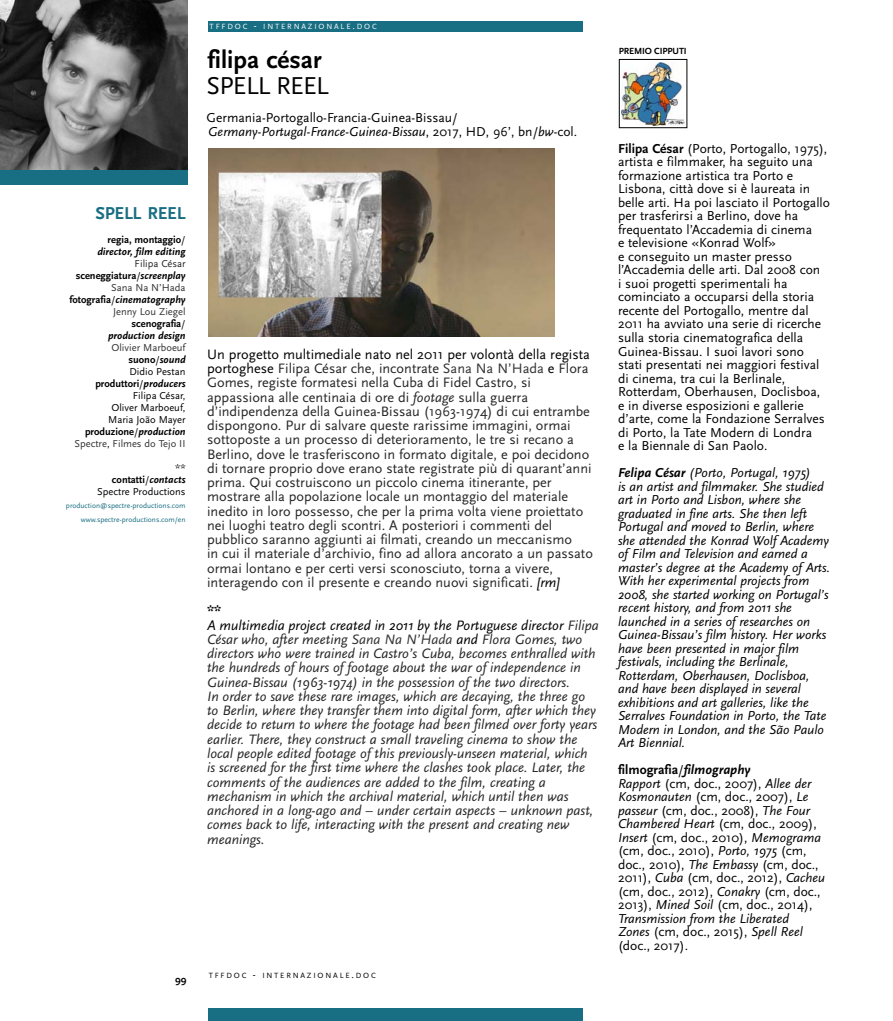
<style>
.page{position:relative;width:893px;height:1021px;background:#fff}
.page>*{position:absolute;margin:0;border:0;box-sizing:border-box;transform-origin:0 0}
.t1{font:700 25.5px "Scala Sans";color:#000}
.t2{font:25.5px "Scala Sans";letter-spacing:-.03em;color:#000}
.t3{font:700 18px "Scala Sans";letter-spacing:-.015em;color:#186e82}
.t4{font:14.25px/14.2px "Scala Sans";color:#262626}
.t5{font:italic 14.25px/14.2px "Scala Sans";color:#262626}
.t6{font:13.5px/13.5px "Scala Sans";color:#000}
.t7{font:italic 13.5px/13.5px "Scala Sans";color:#000}
.t8{font:10.5px/12px "Scala Sans";color:#000;text-align:right}
.t9{font:italic 700 10.5px/12px "Scala Sans";color:#000;text-align:right}
.t10{font:700 10.5px "Scala Sans";color:#000}
.t11{font:700 9.3px "Scala Sans";letter-spacing:-.01em;color:#000}
.t12{font:7.8px "Scala Sans";letter-spacing:.23em;color:#000}
.t13{font:7.8px "Scala Sans";letter-spacing:.23em;color:#fff}
.t14{font:7.5px/13.5px "Scala Sans";color:#186e82;text-align:right}
.s1{font-style:normal}
.s2{font-weight:400;font-style:normal}
.s3{font-weight:400;font-style:normal;color:#262626}
.s4{font-weight:400;font-style:normal;color:#333}
.s5{color:#333}
.s6{font-weight:700}
.s7{font-weight:700;font-style:italic}
.s8{font-size:10.5px}
.s9{color:#000}
.s10{font-style:italic}
.s11{font-style:italic;color:#000}
.s12{font-weight:700;font-style:normal;color:#000}
</style>
<div class="page">
<img style="left:209px;top:148px;width:346px;height:189px">
<img style="left:0;top:0;width:187px;height:171px">
<div style="left:0;top:171px;width:187px;height:14px;background:#186e82"></div>
<div style="left:208px;top:21px;width:375px;height:11px;background:#186e82"></div>
<div style="left:208px;top:1008px;width:375px;height:12px;background:#186e82"></div>
<img style="left:621px;top:63px;width:64px;height:63px">
<div style="left:619px;top:59px;width:68px;height:69px;border:1px solid #000"></div>
<h2 class="t3" style="left:95px;top:205px;width:92px">SPELL REEL</h2>
<p class="t9" style="left:97px;top:234px;width:90px"><span class="s1">regia, montaggio</span><span class="s2">/ </span>director, film editing</p>
<p class="t9" style="left:69px;top:258px;width:118px"><span class="s3">Filipa César </span><span class="s1">sceneggiatura</span><span class="s2">/</span>screenplay<br><span class="s4">Sana Na N’Hada </span><span class="s1">fotografia</span><span class="s2">/</span>cinematography<br><span class="s4">Jenny Lou Ziegel </span><span class="s1">scenografia</span><span class="s2">/<br></span>production design</p>
<p class="t8" style="left:74px;top:342px;width:113px"><span class="s5">Olivier Marboeuf </span><span class="s6">suono</span>/<span class="s7">sound<br></span>Didio Pestan <span class="s6">produttori</span>/<span class="s7">producers<br></span>Filipa César,<br>Oliver Marboeuf,<br>Maria João Mayer <span class="s6">produzione</span>/<span class="s7">production<br></span><span class="s5">Spectre</span>, <span class="s5">Filmes do Tejo II</span></p>
<p class="t8" style="left:97px;top:462px;width:90px">**<br><span class="s6">contatti</span>/<span class="s7">contacts<br></span>Spectre Productions</p>
<p class="t14" style="left:66px;top:500px;width:121px">production@spectre-productions.com www.spectre-productions.com/en</p>
<p class="t10" style="left:175px;top:974px;width:13px">99</p>
<p class="t13" style="left:210px;top:23px;width:169px">TFFDOC <span class="s8">-</span> INTERNAZIONALE<span class="s8">.</span>DOC</p>
<h1 class="t1" style="left:207px;top:49px;width:116px">filipa césar</h1>
<h1 class="t2" style="left:207px;top:75px;width:124px">SPELL REEL</h1>
<p class="t6" style="left:207px;top:112px;width:253px">Germania-Portogallo-Francia-Guinea-Bissau/</p>
<p class="t7" style="left:208px;top:126px;width:371px">Germany-Portugal-France-Guinea-Bissau<span class="s1">, 2017, HD, 96’, bn/</span>bw<span class="s1">-col.</span></p>
<p class="t4" style="left:207px;top:348px;width:387px"><span class="s9">Un progetto multimediale nato nel 2011 per volontà della regista portoghese</span> Filipa César che, incontrate <span class="s5">Sana Na N’Hada</span> <span class="s9">e</span> Flora Gomes, registe formatesi nella Cuba di Fidel Castro, si appassiona alle centinaia di ore di <span class="s10">footage</span> sulla guerra d’indipendenza della Guinea-Bissau (1963-1974) di cui entrambe dispongono. Pur di salvare queste rarissime immagini, ormai sottoposte a un processo di deterioramento, le tre si recano a Berlino, dove le trasferiscono in formato digitale, e poi decidono di tornare proprio dove erano state registrate più di quarant’anni prima. Qui costruiscono un piccolo cinema itinerante, per mostrare alla popolazione locale un montaggio del materiale inedito in loro possesso, che per la prima volta viene proiettato nei luoghi teatro degli scontri. A posteriori i commenti del pubblico saranno aggiunti ai filmati, creando un meccanismo<br>in cui il materiale d’archivio, fino ad allora ancorato a un passato ormai lontano e per certi versi sconosciuto, torna a vivere, interagendo con il presente e creando nuovi significati. <span class="s11">[rm]</span></p>
<p class="t5" style="left:207px;top:605px;width:393px"><span class="s12">**<br></span><span class="s9">A multimedia project created in 2011 by the Portuguese director</span> Filipa César who, after meeting <span class="s5">Sana Na N’Hada</span> <span class="s9">and</span> Flora Gomes, two directors who were trained in Castro’s Cuba, becomes enthralled with the hundreds of hours of footage about the war of independence in Guinea-Bissau (1963-1974) in the possession of the two directors.<br>In order to save these rare images, which are decaying, the three go to Berlin, where they transfer them into digital form, after which they decide to return to where the footage had been filmed over forty years earlier. There, they construct a small traveling cinema to show the local people edited footage of this previously-unseen material, which is screened for the first time where the clashes took place. Later, the comments of the audiences are added to the film, creating a mechanism in which the archival material, which until then was anchored in a long-ago and – under certain aspects – unknown past, comes back to life, interacting with the present and creating new meanings.</p>
<p class="t12" style="left:209px;top:972px;width:169px">TFFDOC <span class="s8">-</span> INTERNAZIONALE<span class="s8">.</span>DOC</p>
<p class="t11" style="left:619px;top:48px;width:69px">PREMIO CIPPUTI</p>
<p class="t6" style="left:618px;top:143px;width:213px"><span class="s6">Filipa César</span> (Porto, Portogallo, 1975), artista e filmmaker, ha seguito una formazione artistica tra Porto e Lisbona, città dove si è laureata in belle arti. Ha poi lasciato il Portogallo per trasferirsi a Berlino, dove ha frequentato l’Accademia di cinema<br>e televisione «Konrad Wolf»<br>e conseguito un master presso l’Accademia delle arti. Dal 2008 con<br>i suoi progetti sperimentali ha cominciato a occuparsi della storia recente del Portogallo, mentre dal 2011 ha avviato una serie di ricerche sulla storia cinematografica della Guinea-Bissau. I suoi lavori sono stati presentati nei maggiori festival di cinema, tra cui la Berlinale, Rotterdam, Oberhausen, Doclisboa,<br>e in diverse esposizioni e gallerie d’arte, come la Fondazione Serralves di Porto, la Tate Modern di Londra<br>e la Biennale di San Paolo.</p>
<p class="t7" style="left:618px;top:467px;width:214px"><span class="s6">Felipa César</span> (Porto, Portugal, 1975)<br>is an artist and filmmaker. She studied art in Porto and Lisbon, where she graduated in fine arts. She then left Portugal and moved to Berlin, where she attended the Konrad Wolf Academy of Film and Television and earned a master’s degree at the Academy of Arts.<br>With her experimental projects from 2008, she started working on Portugal’s recent history, and from 2011 she launched in a series of researches on Guinea-Bissau’s film history. Her works have been presented in major film festivals, including the Berlinale, Rotterdam, Oberhausen, Doclisboa, and have been displayed in several exhibitions and art galleries, like the Serralves Foundation in Porto, the Tate Modern in London, and the São Paulo Art Biennial.</p>
<p class="t6" style="left:618px;top:764px;width:209px"><span class="s6">filmografia</span>/<span class="s7">filmography<br></span><span class="s10">Rapport</span> (cm, doc., 2007), <span class="s10">Allee der<br>Kosmonauten</span> (cm, doc., 2007), <span class="s10">Le passeur</span> (cm, doc., 2008), <span class="s10">The Four<br>Chambered Heart</span> (cm, doc., 2009),<br><span class="s10">Insert</span> (cm, doc., 2010), <span class="s10">Memograma </span>(cm, doc., 2010), <span class="s10">Porto, 1975</span> (cm, doc., 2010), <span class="s10">The Embassy</span> (cm, doc.,<br>2011), <span class="s10">Cuba</span> (cm, doc., 2012), <span class="s10">Cacheu </span>(cm, doc., 2012), <span class="s10">Conakry</span> (cm, doc.,<br>2013), <span class="s10">Mined Soil</span> (cm, doc., 2014),<br><span class="s10">Transmission from the Liberated<br>Zones</span> (cm, doc., 2015), <span class="s10">Spell Reel </span>(doc., 2017).</p>
</div>
